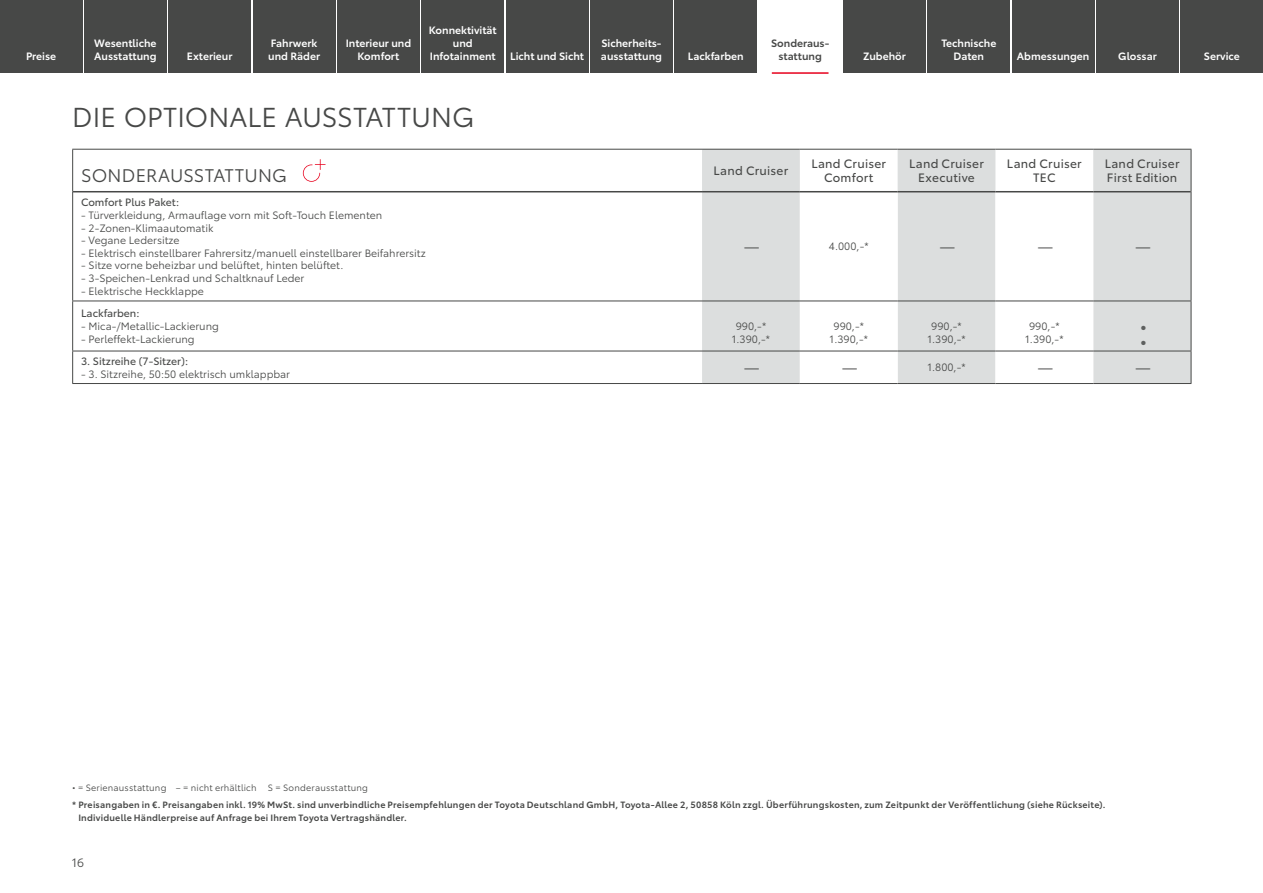
<style>
.page{position:relative;width:1263px;height:893px;background:#fff}
.page>*{position:absolute;margin:0;border:0;box-sizing:border-box;transform-origin:0 0}
.t1{font:27px "Toyota Type";color:#474847}
._1_Kopfzeile_Links{font:18px "Toyota Type";letter-spacing:.015em;color:#474847}
.t2{font:15px "Toyota Type";color:#474847}
._1_Kopfzeile_mittig_b{font:12px/14.4px "Toyota Type";letter-spacing:.02em;color:#474847;text-align:center}
.t3{font:12px "Toyota Type";color:#474847}
._1_Inhalt_mittig_PREIS{font:10.5px "Toyota Type";color:#474847}
.t4{font:600 10.5px/12.6px "Toyota Type";color:#fff}
._1_Inhalt_links_b{font:10.5px "Toyota Type";color:#474847}
._1_Verlinkung_aktuell{font:600 10.5px/12.6px "Toyota Type";color:#474847;text-align:center}
._1_Fußzeile_b{font:600 9px/12.6px "Toyota Type";letter-spacing:.025em;color:#474847}
.t5{font:9px "Toyota Type";letter-spacing:.02em;color:#474847}
.t6{font:6px "Zapf Dingbats ITC";color:#5e605f}
</style>
<div class="page">
<svg style="left:702px;top:150px;width:489px;height:233px;fill:#dcdede"></svg>
<svg style="left:73px;top:192px;width:1020px;height:191px"></svg>
<svg style="left:800px;top:192px;width:293px;height:159px"></svg>
<hr style="left:73px;top:191px;width:629px;height:1px;background:#474847">
<hr style="left:702px;top:191px;width:98px;height:1px;background:#474847">
<hr style="left:800px;top:191px;width:98px;height:1px;background:#474847">
<hr style="left:898px;top:191px;width:97px;height:1px;background:#474847">
<hr style="left:995px;top:191px;width:98px;height:1px;background:#474847">
<hr style="left:1093px;top:191px;width:98px;height:1px;background:#474847">
<hr style="left:72px;top:192px;width:1px;height:109px;background:#474847">
<hr style="left:1191px;top:192px;width:1px;height:109px;background:#474847">
<hr style="left:72px;top:301px;width:630px;height:1px;background:#474847">
<hr style="left:72px;top:301px;width:1px;height:50px;background:#474847">
<hr style="left:702px;top:301px;width:98px;height:1px;background:#474847">
<hr style="left:800px;top:301px;width:98px;height:1px;background:#474847">
<hr style="left:898px;top:301px;width:97px;height:1px;background:#474847">
<hr style="left:995px;top:301px;width:98px;height:1px;background:#474847">
<hr style="left:1093px;top:301px;width:98px;height:1px;background:#474847">
<hr style="left:1191px;top:301px;width:1px;height:50px;background:#474847">
<hr style="left:72px;top:351px;width:630px;height:1px;background:#474847">
<hr style="left:72px;top:351px;width:1px;height:32px;background:#474847">
<hr style="left:702px;top:351px;width:98px;height:1px;background:#474847">
<hr style="left:800px;top:351px;width:98px;height:1px;background:#474847">
<hr style="left:898px;top:351px;width:97px;height:1px;background:#474847">
<hr style="left:995px;top:351px;width:98px;height:1px;background:#474847">
<hr style="left:1093px;top:351px;width:98px;height:1px;background:#474847">
<hr style="left:1191px;top:351px;width:1px;height:32px;background:#474847">
<hr style="left:72px;top:383px;width:630px;height:1px;background:#474847">
<hr style="left:702px;top:383px;width:98px;height:1px;background:#474847">
<hr style="left:800px;top:383px;width:98px;height:1px;background:#474847">
<hr style="left:898px;top:383px;width:97px;height:1px;background:#474847">
<hr style="left:995px;top:383px;width:98px;height:1px;background:#474847">
<hr style="left:1093px;top:383px;width:98px;height:1px;background:#474847">
<hr style="left:72px;top:149px;width:630px;height:1px;background:#474847">
<hr style="left:72px;top:150px;width:1px;height:42px;background:#474847">
<hr style="left:702px;top:149px;width:98px;height:1px;background:#474847">
<hr style="left:800px;top:149px;width:98px;height:1px;background:#474847">
<hr style="left:898px;top:149px;width:97px;height:1px;background:#474847">
<hr style="left:995px;top:149px;width:98px;height:1px;background:#474847">
<hr style="left:1093px;top:149px;width:98px;height:1px;background:#474847">
<hr style="left:1191px;top:150px;width:1px;height:42px;background:#474847">
<svg style="left:303px;top:159px;width:23px;height:23px"></svg>
<div style="left:0;top:0;width:82px;height:72px;background:#474847"></div>
<div style="left:84px;top:0;width:83px;height:72px;background:#474847"></div>
<div style="left:169px;top:0;width:82px;height:72px;background:#474847"></div>
<div style="left:337px;top:0;width:83px;height:72px;background:#474847"></div>
<div style="left:253px;top:0;width:82px;height:72px;background:#474847"></div>
<div style="left:422px;top:0;width:82px;height:72px;background:#474847"></div>
<div style="left:506px;top:0;width:82px;height:72px;background:#474847"></div>
<div style="left:590px;top:0;width:83px;height:72px;background:#474847"></div>
<div style="left:675px;top:0;width:82px;height:72px;background:#474847"></div>
<div style="left:843px;top:0;width:83px;height:72px;background:#474847"></div>
<div style="left:928px;top:0;width:82px;height:72px;background:#474847"></div>
<div style="left:1012px;top:0;width:82px;height:72px;background:#474847"></div>
<div style="left:1096px;top:0;width:83px;height:72px;background:#474847"></div>
<div style="left:1181px;top:0;width:82px;height:72px;background:#474847"></div>
<hr style="left:772px;top:72px;width:56px;height:2px;background:#e7001d">
<p class="t4" style="left:26px;top:49px;width:32px">Preise</p>
<p class="t4" style="left:94px;top:36px;width:64px">Wesentliche<br>Ausstattung</p>
<p class="t4" style="left:187px;top:49px;width:47px">Exterieur</p>
<p class="t4" style="left:268px;top:36px;width:53px">Fahrwerk und Räder</p>
<p class="t4" style="left:346px;top:36px;width:67px;text-align:center">Interieur und<br>Komfort</p>
<p class="t4" style="left:429px;top:23px;width:69px;text-align:center">Konnektivität und<br>Infotainment</p>
<p class="t4" style="left:510px;top:49px;width:75px">Licht und Sicht</p>
<p class="t4" style="left:601px;top:36px;width:63px">Sicherheits&shy;ausstattung</p>
<h1 class="t1" style="left:72px;top:97px;width:404px">DIE OPTIONALE AUSSTATTUNG</h1>
<p class="_1_Verlinkung_aktuell" style="left:771px;top:36px;width:60px">Sonderaus&shy;stattung</p>
<p class="t4" style="left:688px;top:49px;width:57px">Lackfarben</p>
<p class="t4" style="left:863px;top:49px;width:44px">Zubehör</p>
<p class="t4" style="left:941px;top:36px;width:56px;text-align:center">Technische<br>Daten</p>
<p class="t4" style="left:1017px;top:49px;width:74px">Abmessungen</p>
<p class="t4" style="left:1118px;top:49px;width:40px">Glossar</p>
<p class="t4" style="left:1204px;top:49px;width:37px">Service</p>
<p class="_1_Kopfzeile_Links" style="left:81px;top:162px;width:207px">SONDERAUSSTATTUNG</p>
<p class="_1_Kopfzeile_mittig_b" style="left:713px;top:163px;width:76px">Land Cruiser</p>
<p class="_1_Kopfzeile_mittig_b" style="left:811px;top:155px;width:76px">Land Cruiser<br>Comfort</p>
<p class="_1_Kopfzeile_mittig_b" style="left:909px;top:155px;width:76px">Land Cruiser<br>Executive</p>
<p class="_1_Kopfzeile_mittig_b" style="left:1007px;top:155px;width:76px">Land Cruiser<br>TEC</p>
<p class="_1_Kopfzeile_mittig_b" style="left:1105px;top:155px;width:76px;text-align:left">Land Cruiser<br>First Edition</p>
<p class="_1_Inhalt_links_b" style="left:81px;top:195px;width:100px">Comfort Plus Paket:</p>
<p class="_1_Inhalt_mittig_PREIS" style="left:81px;top:207px;width:303px">- Türverkleidung, Armauflage vorn mit Soft-Touch Elementen</p>
<p class="_1_Inhalt_mittig_PREIS" style="left:81px;top:220px;width:134px">- 2-Zonen-Klimaautomatik</p>
<p class="_1_Inhalt_mittig_PREIS" style="left:81px;top:233px;width:100px">- Vegane Ledersitze</p>
<p class="_1_Inhalt_mittig_PREIS" style="left:81px;top:245px;width:346px">- Elektrisch einstellbarer Fahrersitz/manuell einstellbarer Beifahrersitz</p>
<p class="_1_Inhalt_mittig_PREIS" style="left:81px;top:258px;width:264px">- Sitze vorne beheizbar und belüftet, hinten belüftet.</p>
<p class="_1_Inhalt_mittig_PREIS" style="left:81px;top:270px;width:225px">- 3-Speichen-Lenkrad und Schaltknauf Leder</p>
<p class="_1_Inhalt_mittig_PREIS" style="left:81px;top:283px;width:124px">- Elektrische Heckklappe</p>
<p class="t2" style="left:744px;top:236px;width:17px">―</p>
<p class="_1_Inhalt_mittig_PREIS" style="left:829px;top:239px;width:41px">4.000,-*</p>
<p class="t2" style="left:939px;top:236px;width:17px">―</p>
<p class="t2" style="left:1037px;top:236px;width:17px">―</p>
<p class="t2" style="left:1135px;top:236px;width:17px">―</p>
<p class="_1_Inhalt_links_b" style="left:81px;top:306px;width:60px">Lackfarben:</p>
<p class="_1_Inhalt_mittig_PREIS" style="left:81px;top:318px;width:139px">- Mica-/Metallic-Lackierung</p>
<p class="_1_Inhalt_mittig_PREIS" style="left:81px;top:331px;width:115px">- Perleffekt-Lackierung</p>
<p class="_1_Inhalt_links_b" style="left:81px;top:353px;width:108px">3. Sitzreihe (7-Sitzer):</p>
<p class="_1_Inhalt_mittig_PREIS" style="left:81px;top:366px;width:210px">- 3. Sitzreihe, 50:50 elektrisch umklappbar</p>
<p class="_1_Inhalt_mittig_PREIS" style="left:736px;top:318px;width:32px">990,-*</p>
<p class="_1_Inhalt_mittig_PREIS" style="left:732px;top:331px;width:40px">1.390,-*</p>
<p class="_1_Inhalt_mittig_PREIS" style="left:833px;top:318px;width:32px">990,-*</p>
<p class="_1_Inhalt_mittig_PREIS" style="left:829px;top:331px;width:40px">1.390,-*</p>
<p class="_1_Inhalt_mittig_PREIS" style="left:931px;top:318px;width:32px">990,-*</p>
<p class="_1_Inhalt_mittig_PREIS" style="left:927px;top:331px;width:40px">1.390,-*</p>
<p class="_1_Inhalt_mittig_PREIS" style="left:1029px;top:318px;width:32px">990,-*</p>
<p class="_1_Inhalt_mittig_PREIS" style="left:1025px;top:331px;width:40px">1.390,-*</p>
<p class="t6" style="left:1141px;top:325px;width:6px">●</p>
<p class="t6" style="left:1141px;top:340px;width:6px">●</p>
<p class="t2" style="left:744px;top:356px;width:17px">―</p>
<p class="t2" style="left:842px;top:356px;width:17px">―</p>
<p class="_1_Inhalt_mittig_PREIS" style="left:927px;top:360px;width:39px">1.800,-*</p>
<p class="t2" style="left:1037px;top:356px;width:17px">―</p>
<p class="t2" style="left:1135px;top:356px;width:17px">―</p>
<p class="t5" style="left:72px;top:781px;width:186px">• = Serienausstattung – = nicht erhältlich</p>
<p class="t5" style="left:268px;top:781px;width:101px">S = Sonderausstattung</p>
<p class="_1_Fußzeile_b" style="left:78px;top:798px;width:1029px;text-indent:-6px">* Preisangaben in €. Preisangaben inkl. 19% MwSt. sind unverbindliche Preisempfehlungen der Toyota Deutschland GmbH, Toyota-Allee 2, 50858 Köln zzgl. Überführungskosten, zum Zeitpunkt der Veröffentlichung (siehe Rückseite).<br>Individuelle Händlerpreise auf Anfrage bei Ihrem Toyota Vertragshändler.</p>
<p class="t3" style="left:72px;top:854px;width:14px">16</p>
</div>
